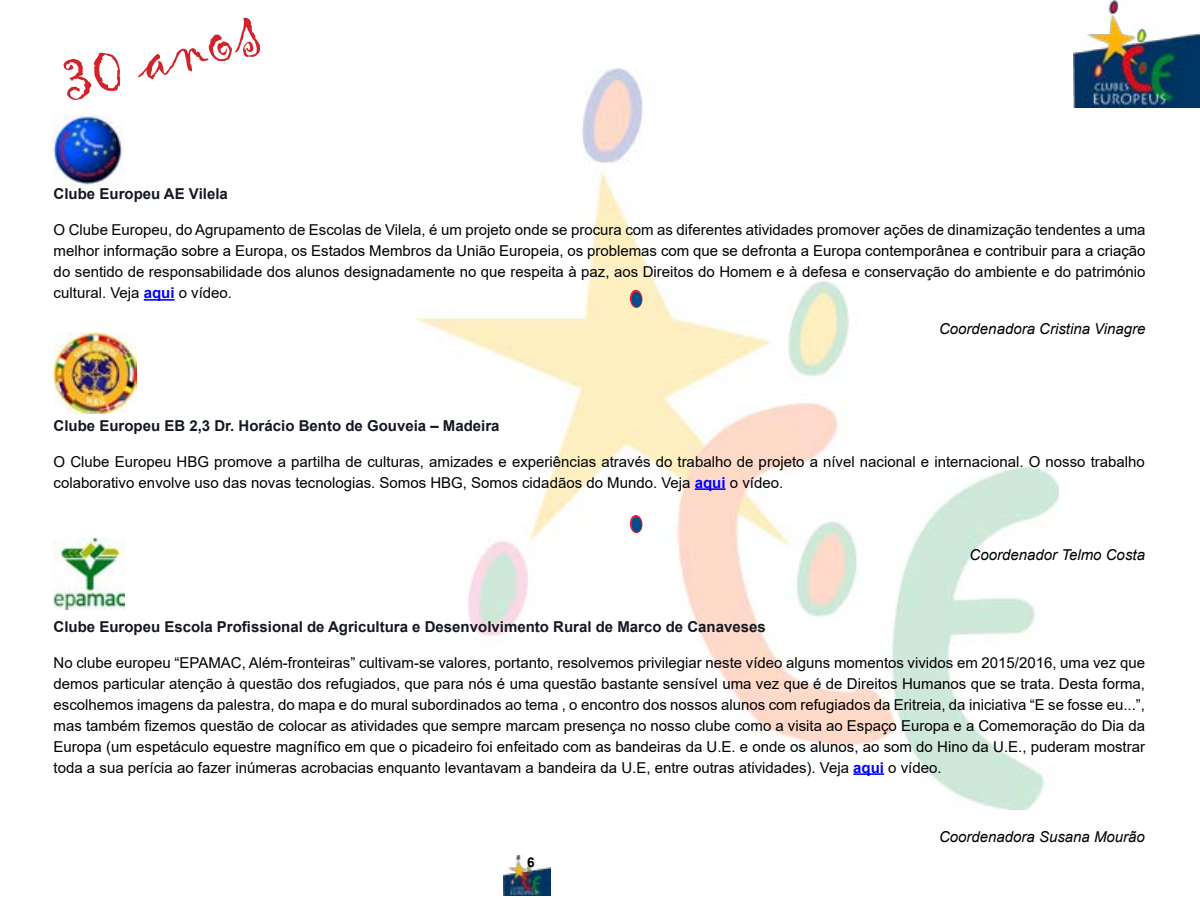
<style>
.page{position:relative;width:1200px;height:900px;background:#fff}
.page>*{position:absolute;margin:0;border:0;box-sizing:border-box;transform-origin:0 0}
.t1{font:72px "Gigi";color:#d2232a}
.t2{font:15px/21px "Arial";color:#000;text-align:justify}
.t3{font:700 15px "Arial";color:#141823}
.t4{font:italic 15px "Arial";color:#000}
.t5{font:700 13.5px "Arial";color:#000}
.s1{font-weight:700;color:#00f}
</style>
<div class="page">
<img style="left:504px;top:856px;width:47px;height:39px">
<img style="left:416px;top:69px;width:643px;height:741px">
<img style="left:1074px;top:1px;width:126px;height:106px">
<hr style="left:695px;top:488px;width:31px;height:2px;background:#00f">
<hr style="left:853px;top:773px;width:31px;height:2px;background:#00f">
<svg style="left:630px;top:290px;width:13px;height:18px"></svg>
<div style="left:631px;top:292px;width:11px;height:15px;background:#004e8d;border-radius:50%"></div>
<svg style="left:630px;top:515px;width:13px;height:18px"></svg>
<div style="left:631px;top:517px;width:11px;height:15px;background:#004e8d;border-radius:50%"></div>
<img style="left:53px;top:114px;width:72px;height:72px">
<img style="left:54px;top:332px;width:83px;height:81px">
<img style="left:54px;top:539px;width:71px;height:70px">
<hr style="left:144px;top:299px;width:31px;height:2px;background:#00f">
<h1 class="t1" style="left:51px;top:34px;width:204px;rotate:-14deg">30 anos</h1>
<p class="t3" style="left:54px;top:183px;width:176px">Clube Europeu AE Vilela</p>
<p class="t2" style="left:54px;top:219px;width:1093px">O Clube Europeu, do Agrupamento de Escolas de Vilela, é um projeto onde se procura com as diferentes atividades promover ações de dinamização tendentes a uma melhor informação sobre a Europa, os Estados Membros da União Europeia, os problemas com que se defronta a Europa contemporânea e contribuir para a criação do sentido de responsabilidade dos alunos designadamente no que respeita à paz, aos Direitos do Homem e à defesa e conservação do ambiente e do património cultural. Veja <span class="s1">aqui</span> o vídeo.</p>
<p class="t4" style="left:939px;top:319px;width:208px">Coordenadora Cristina Vinagre</p>
<p class="t3" style="left:54px;top:415px;width:447px">Clube Europeu EB 2,3 Dr. Horácio Bento de Gouveia – Madeira</p>
<p class="t2" style="left:54px;top:451px;width:1093px">O Clube Europeu HBG promove a partilha de culturas, amizades e experiências através do trabalho de projeto a nível nacional e internacional. O nosso trabalho colaborativo envolve uso das novas tecnologias. Somos HBG, Somos cidadãos do Mundo. Veja <span class="s1">aqui</span> o vídeo.</p>
<p class="t4" style="left:970px;top:545px;width:177px">Coordenador Telmo Costa</p>
<p class="t3" style="left:54px;top:616px;width:714px">Clube Europeu Escola Profissional de Agricultura e Desenvolvimento Rural de Marco de Canaveses</p>
<p class="t2" style="left:54px;top:652px;width:1093px">No clube europeu “EPAMAC, Além-fronteiras” cultivam-se valores, portanto, resolvemos privilegiar neste vídeo alguns momentos vividos em 2015/2016, uma vez que demos particular atenção à questão dos refugiados, que para nós é uma questão bastante sensível uma vez que é de Direitos Humanos que se trata. Desta forma, escolhemos imagens da palestra, do mapa e do mural subordinados ao tema , o encontro dos nossos alunos com refugiados da Eritreia, da iniciativa “E se fosse eu...”, mas também fizemos questão de colocar as atividades que sempre marcam presença no nosso clube como a visita ao Espaço Europa e a Comemoração do Dia da Europa (um espetáculo equestre magnífico em que o picadeiro foi enfeitado com as bandeiras da U.E. e onde os alunos, ao som do Hino da U.E., puderam mostrar toda a sua perícia ao fazer inúmeras acrobacias enquanto levantavam a bandeira da U.E, entre outras atividades). Veja <span class="s1">aqui</span> o vídeo.</p>
<p class="t5" style="left:527px;top:853px;width:9px">6</p>
<p class="t4" style="left:939px;top:827px;width:207px">Coordenadora Susana Mourão</p>
</div>
